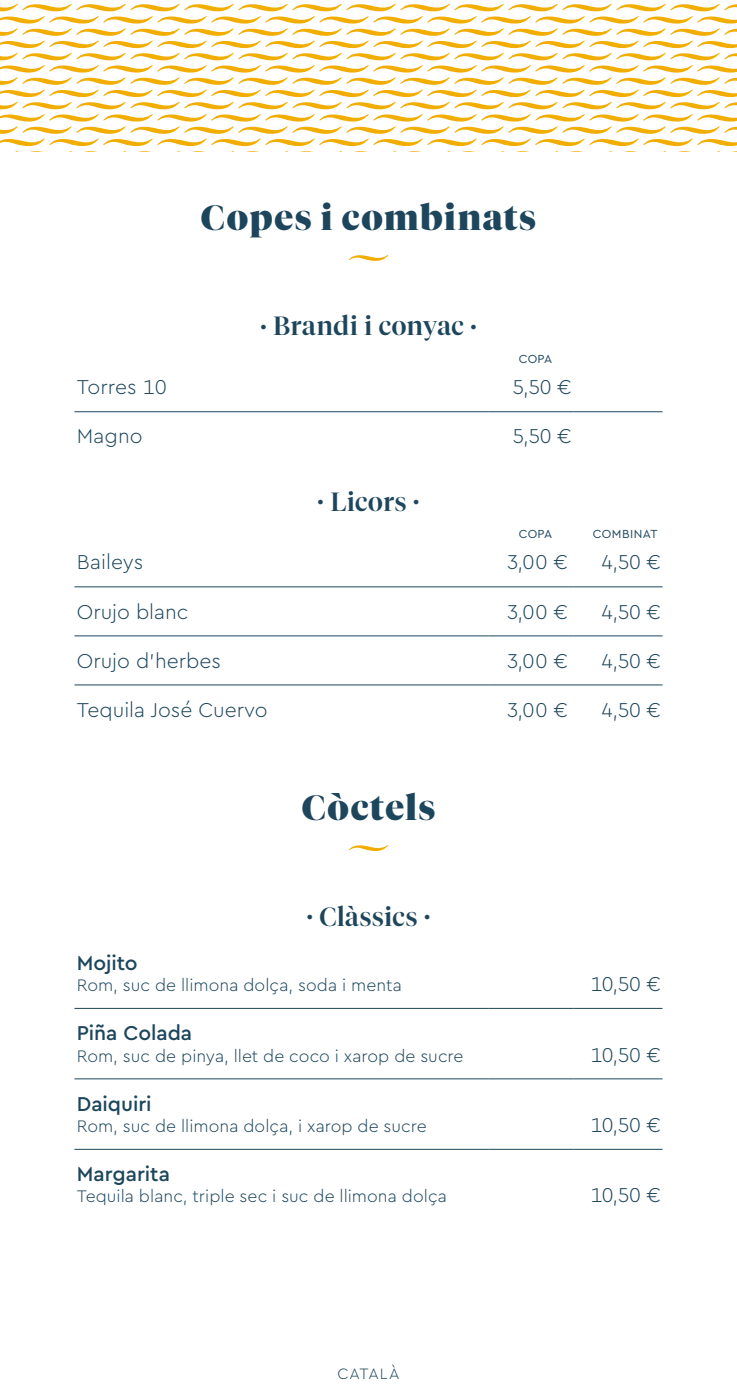
<style>
.page{position:relative;width:737px;height:1394px;background:#fff}
.page>*{position:absolute;margin:0;border:0;box-sizing:border-box;transform-origin:0 0}
.FLAMMA_-_Títol{font:900 35px "Tiempos Fine";letter-spacing:.05em;color:#1d465c}
.Estilo_de_párrafo_1{font:500 26.25px "Tiempos Fine";letter-spacing:.02em;color:#1d465c}
.VINS_-_DO{font:300 21px "Cera PRO";color:#1d465c}
.VINS_-_Nom_vi{font:500 21px "Cera PRO";letter-spacing:-.005em;color:#1d465c}
.COCKTAILS_-_Ingredients{font:300 17.5px "Cera PRO";letter-spacing:.005em;color:#1d465c}
.t1{font:300 15.75px "Cera PRO";letter-spacing:.06em;color:#1d465c}
.VINS_-_Nom_vi-2{font:12.25px "Cera PRO";letter-spacing:.02em;color:#1d465c}
</style>
<div class="page">
<svg style="left:348px;top:255px;width:40px;height:6px"></svg>
<hr style="left:74px;top:411px;width:415px;height:1px;background:#1d465c">
<hr style="left:489px;top:411px;width:84px;height:1px;background:#1d465c">
<hr style="left:573px;top:411px;width:89px;height:1px;background:#1d465c">
<hr style="left:74px;top:587px;width:415px;height:1px;background:#1d465c">
<hr style="left:489px;top:587px;width:84px;height:1px;background:#1d465c">
<hr style="left:573px;top:587px;width:89px;height:1px;background:#1d465c">
<hr style="left:74px;top:636px;width:415px;height:1px;background:#1d465c">
<hr style="left:489px;top:636px;width:84px;height:1px;background:#1d465c">
<hr style="left:573px;top:636px;width:89px;height:1px;background:#1d465c">
<hr style="left:74px;top:685px;width:415px;height:1px;background:#1d465c">
<hr style="left:489px;top:685px;width:84px;height:1px;background:#1d465c">
<hr style="left:573px;top:685px;width:89px;height:1px;background:#1d465c">
<svg style="left:348px;top:845px;width:40px;height:6px"></svg>
<hr style="left:74px;top:1008px;width:415px;height:1px;background:#1d465c">
<hr style="left:489px;top:1008px;width:84px;height:1px;background:#1d465c">
<hr style="left:573px;top:1008px;width:89px;height:1px;background:#1d465c">
<hr style="left:74px;top:1079px;width:415px;height:1px;background:#1d465c">
<hr style="left:489px;top:1079px;width:84px;height:1px;background:#1d465c">
<hr style="left:573px;top:1079px;width:89px;height:1px;background:#1d465c">
<hr style="left:74px;top:1149px;width:415px;height:1px;background:#1d465c">
<hr style="left:489px;top:1149px;width:84px;height:1px;background:#1d465c">
<hr style="left:573px;top:1149px;width:89px;height:1px;background:#1d465c">
<svg style="left:0;top:3px;width:737px;height:148px"></svg>
<p class="FLAMMA_-_Títol" style="left:201px;top:197px;width:336px">Copes i combinats</p>
<p class="Estilo_de_párrafo_1" style="left:260px;top:310px;width:218px">· Brandi i conyac ·</p>
<p class="VINS_-_Nom_vi-2" style="left:519px;top:350px;width:35px">COPA</p>
<p class="VINS_-_DO" style="left:77px;top:373px;width:92px">Torres 10</p>
<p class="VINS_-_DO" style="left:512px;top:373px;width:61px">5,50 €</p>
<p class="VINS_-_DO" style="left:77px;top:422px;width:67px">Magno</p>
<p class="VINS_-_DO" style="left:512px;top:422px;width:61px">5,50 €</p>
<p class="Estilo_de_párrafo_1" style="left:318px;top:486px;width:103px">· Licors ·</p>
<p class="VINS_-_Nom_vi-2" style="left:519px;top:526px;width:35px">COPA</p>
<p class="VINS_-_Nom_vi-2" style="left:593px;top:526px;width:66px">COMBINAT</p>
<p class="VINS_-_DO" style="left:77px;top:548px;width:68px">Baileys</p>
<p class="VINS_-_DO" style="left:507px;top:548px;width:63px">3,00 €</p>
<p class="VINS_-_DO" style="left:601px;top:548px;width:61px">4,50 €</p>
<p class="VINS_-_DO" style="left:77px;top:598px;width:113px">Orujo blanc</p>
<p class="VINS_-_DO" style="left:507px;top:598px;width:63px">3,00 €</p>
<p class="VINS_-_DO" style="left:601px;top:598px;width:61px">4,50 €</p>
<p class="VINS_-_DO" style="left:77px;top:647px;width:146px">Orujo d'herbes</p>
<p class="VINS_-_DO" style="left:507px;top:647px;width:63px">3,00 €</p>
<p class="VINS_-_DO" style="left:601px;top:647px;width:61px">4,50 €</p>
<p class="VINS_-_DO" style="left:77px;top:696px;width:192px">Tequila José Cuervo</p>
<p class="VINS_-_DO" style="left:507px;top:696px;width:63px">3,00 €</p>
<p class="VINS_-_DO" style="left:601px;top:696px;width:61px">4,50 €</p>
<p class="FLAMMA_-_Títol" style="left:302px;top:787px;width:135px">Còctels</p>
<p class="Estilo_de_párrafo_1" style="left:307px;top:901px;width:125px">· Clàssics ·</p>
<p class="VINS_-_Nom_vi" style="left:77px;top:949px;width:62px">Mojito</p>
<p class="COCKTAILS_-_Ingredients" style="left:77px;top:973px;width:326px">Rom, suc de llimona dolça, soda i menta</p>
<p class="VINS_-_DO" style="left:591px;top:970px;width:72px">10,50 €</p>
<p class="VINS_-_Nom_vi" style="left:77px;top:1019px;width:117px">Piña Colada</p>
<p class="COCKTAILS_-_Ingredients" style="left:77px;top:1044px;width:388px">Rom, suc de pinya, llet de coco i xarop de sucre</p>
<p class="VINS_-_DO" style="left:591px;top:1040px;width:72px">10,50 €</p>
<p class="VINS_-_Nom_vi" style="left:77px;top:1089px;width:76px">Daiquiri</p>
<p class="COCKTAILS_-_Ingredients" style="left:77px;top:1114px;width:351px">Rom, suc de llimona dolça, i xarop de sucre</p>
<p class="VINS_-_DO" style="left:591px;top:1111px;width:72px">10,50 €</p>
<p class="VINS_-_Nom_vi" style="left:77px;top:1160px;width:95px">Margarita</p>
<p class="COCKTAILS_-_Ingredients" style="left:77px;top:1185px;width:371px">Tequila blanc, triple sec i suc de llimona dolça</p>
<p class="VINS_-_DO" style="left:591px;top:1181px;width:72px">10,50 €</p>
<p class="t1" style="left:337px;top:1363px;width:64px">CATALÀ</p>
</div>
